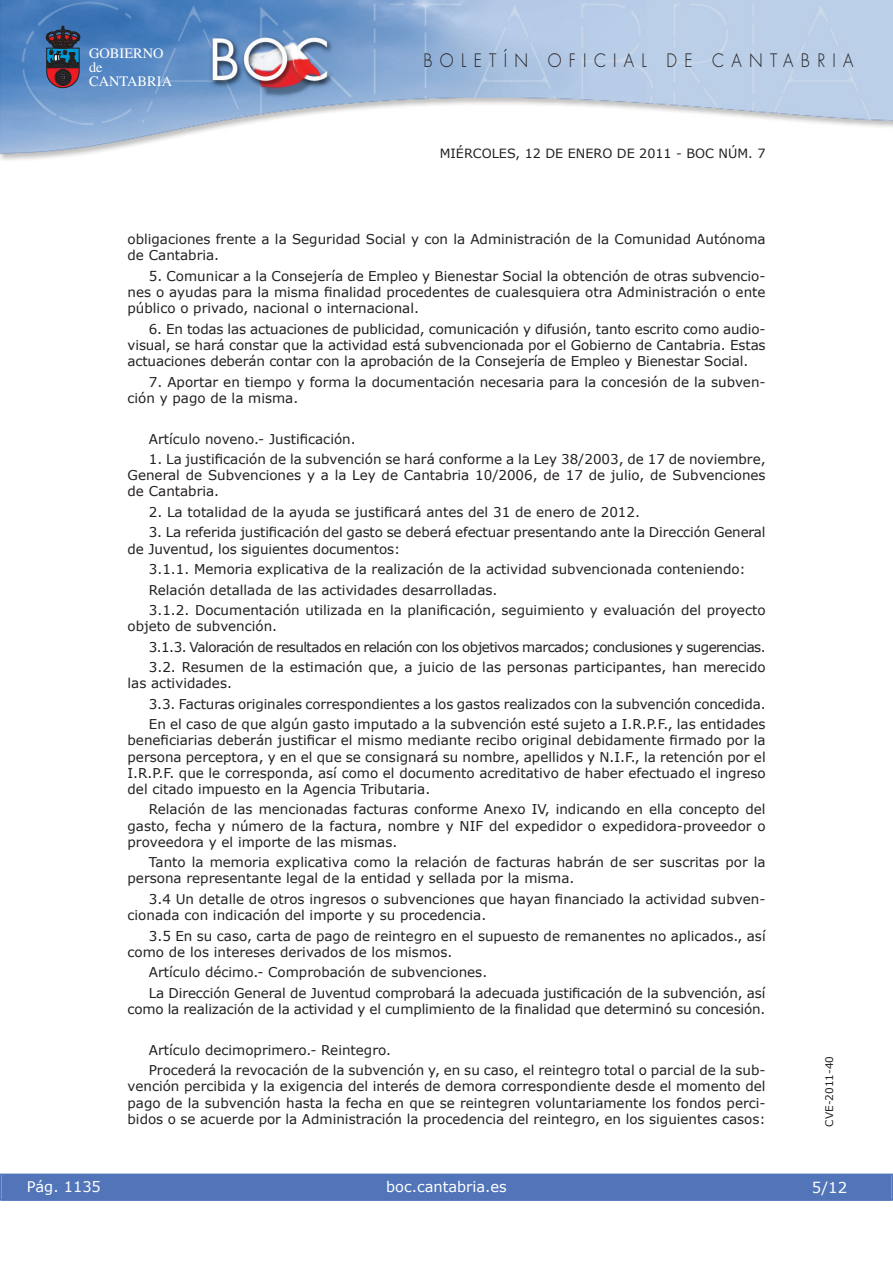
<style>
.page{position:relative;width:893px;height:1263px;background:#fff}
.page>*{position:absolute;margin:0;border:0;box-sizing:border-box;transform-origin:0 0}
.t1{font:300 18px "Futura";letter-spacing:.45em;color:#231f20;scale:.9 1}
.t2{font:15px "Verdana";color:#fff}
.t3{font:14.55px "Verdana";color:#fff}
.t4{font:14.4px/14.1px "Times";color:#fff}
.t5{font:13.5px/16.2px "Verdana";color:#231f20}
.t6{font:12.75px "Verdana";color:#231f20}
.t7{font:10.5px "Verdana";color:#231f20}
</style>
<div class="page">
<div style="left:1px;top:1174px;width:890px;height:27px;background:#5175b8"></div>
<div style="left:0;top:1174px;width:893px;height:27px;border:1px solid #5175b8"></div>
<img style="left:0;top:0;width:893px;height:161px">
<svg style="left:46px;top:26px;width:34px;height:62px"></svg>
<p class="t4" style="left:89px;top:47px;width:85px">GOBIERNO de<br>CANTABRIA</p>
<h1 class="t1" style="left:423px;top:52px;width:479px">BOLETÍN OFICIAL DE CANTABRIA</h1>
<p class="t6" style="left:440px;top:145px;width:327px">MIÉRCOLES, 12 DE ENERO DE 2011 - BOC NÚM. 7</p>
<p class="t5" style="left:128px;top:231px;width:639px">obligaciones frente a la Seguridad Social y con la Administración de la Comunidad Autónoma de Cantabria.</p>
<p class="t5" style="left:128px;top:267px;width:639px;text-align:justify;text-indent:21px">5. Comunicar a la Consejería de Empleo y Bienestar Social la obtención de otras subvencio&shy;nes o ayudas para la misma finalidad procedentes de cualesquiera otra Administración o ente público o privado, nacional o internacional.</p>
<p class="t5" style="left:128px;top:320px;width:639px;text-align:justify;text-indent:21px">6. En todas las actuaciones de publicidad, comunicación y difusión, tanto escrito como audio&shy;visual, se hará constar que la actividad está subvencionada por el Gobierno de Cantabria. Estas actuaciones deberán contar con la aprobación de la Consejería de Empleo y Bienestar Social.</p>
<p class="t5" style="left:128px;top:373px;width:639px;text-indent:21px">7. Aportar en tiempo y forma la documentación necesaria para la concesión de la subven&shy;ción y pago de la misma.</p>
<p class="t5" style="left:149px;top:430px;width:208px">Artículo noveno.- Justificación.</p>
<p class="t5" style="left:128px;top:451px;width:640px;text-align:justify;text-indent:21px">1. La justificación de la subvención se hará conforme a la Ley 38/2003, de 17 de noviembre, General de Subvenciones y a la Ley de Cantabria 10/2006, de 17 de julio, de Subvenciones de Cantabria.</p>
<p class="t5" style="left:149px;top:503px;width:493px">2. La totalidad de la ayuda se justificará antes del 31 de enero de 2012.</p>
<p class="t5" style="left:128px;top:524px;width:639px;text-indent:21px">3. La referida justificación del gasto se deberá efectuar presentando ante la Dirección General de Juventud, los siguientes documentos:</p>
<p class="t5" style="left:149px;top:558px;width:618px;line-height:20.4px">3.1.1. Memoria explicativa de la realización de la actividad subvencionada conteniendo:<br>Relación detallada de las actividades desarrolladas.<br>3.1.2. Documentación utilizada en la planificación, seguimiento y evaluación del proyecto</p>
<p class="t5" style="left:149px;top:616px;width:618px;line-height:20.4px;text-indent:-21px">objeto de subvención.<br>3.1.3. Valoración de resultados en relación con los objetivos marcados; conclusiones y sugerencias.<br>3.2. Resumen de la estimación que, a juicio de las personas participantes, han merecido</p>
<p class="t5" style="left:149px;top:673px;width:618px;line-height:20.4px;text-indent:-21px">las actividades.<br>3.3. Facturas originales correspondientes a los gastos realizados con la subvención concedida.<br>En el caso de que algún gasto imputado a la subvención esté sujeto a I.R.P.F., las entidades</p>
<p class="t5" style="left:128px;top:732px;width:640px;text-align:justify">beneficiarias deberán justificar el mismo mediante recibo original debidamente firmado por la persona perceptora, y en el que se consignará su nombre, apellidos y N.I.F., la retención por el I.R.P.F. que le corresponda, así como el documento acreditativo de haber efectuado el ingreso del citado impuesto en la Agencia Tributaria.</p>
<p class="t5" style="left:128px;top:801px;width:640px;text-align:justify;text-indent:21px">Relación de las mencionadas facturas conforme Anexo IV, indicando en ella concepto del gasto, fecha y número de la factura, nombre y NIF del expedidor o expedidora-proveedor o proveedora y el importe de las mismas.</p>
<p class="t5" style="left:128px;top:854px;width:639px;text-indent:21px">Tanto la memoria explicativa como la relación de facturas habrán de ser suscritas por la persona representante legal de la entidad y sellada por la misma.</p>
<p class="t5" style="left:128px;top:890px;width:639px;text-indent:21px">3.4 Un detalle de otros ingresos o subvenciones que hayan financiado la actividad subven&shy;cionada con indicación del importe y su procedencia.</p>
<p class="t5" style="left:128px;top:927px;width:640px;text-indent:21px">3.5 En su caso, carta de pago de reintegro en el supuesto de remanentes no aplicados., así como de los intereses derivados de los mismos.</p>
<p class="t5" style="left:149px;top:962px;width:618px;line-height:20.4px">Artículo décimo.- Comprobación de subvenciones.<br>La Dirección General de Juventud comprobará la adecuada justificación de la subvención, así</p>
<p class="t5" style="left:128px;top:1000px;width:639px">como la realización de la actividad y el cumplimiento de la finalidad que determinó su concesión.</p>
<p class="t5" style="left:149px;top:1039px;width:618px;line-height:20.4px">Artículo decimoprimero.- Reintegro.<br>Procederá la revocación de la subvención y, en su caso, el reintegro total o parcial de la sub-</p>
<p class="t5" style="left:128px;top:1078px;width:639px;text-align:justify">vención percibida y la exigencia del interés de demora correspondiente desde el momento del pago de la subvención hasta la fecha en que se reintegren voluntariamente los fondos perci&shy;bidos o se acuerde por la Administración la procedencia del reintegro, en los siguientes casos:</p>
<p class="t3" style="left:27px;top:1177px;width:76px">Pág. 1135</p>
<p class="t3" style="left:386px;top:1178px;width:122px">boc.cantabria.es</p>
<p class="t7" style="left:823px;top:1127px;width:72px;rotate:-90deg">CVE-2011-40</p>
<p class="t2" style="left:812px;top:1178px;width:37px">5/12</p>
</div>
